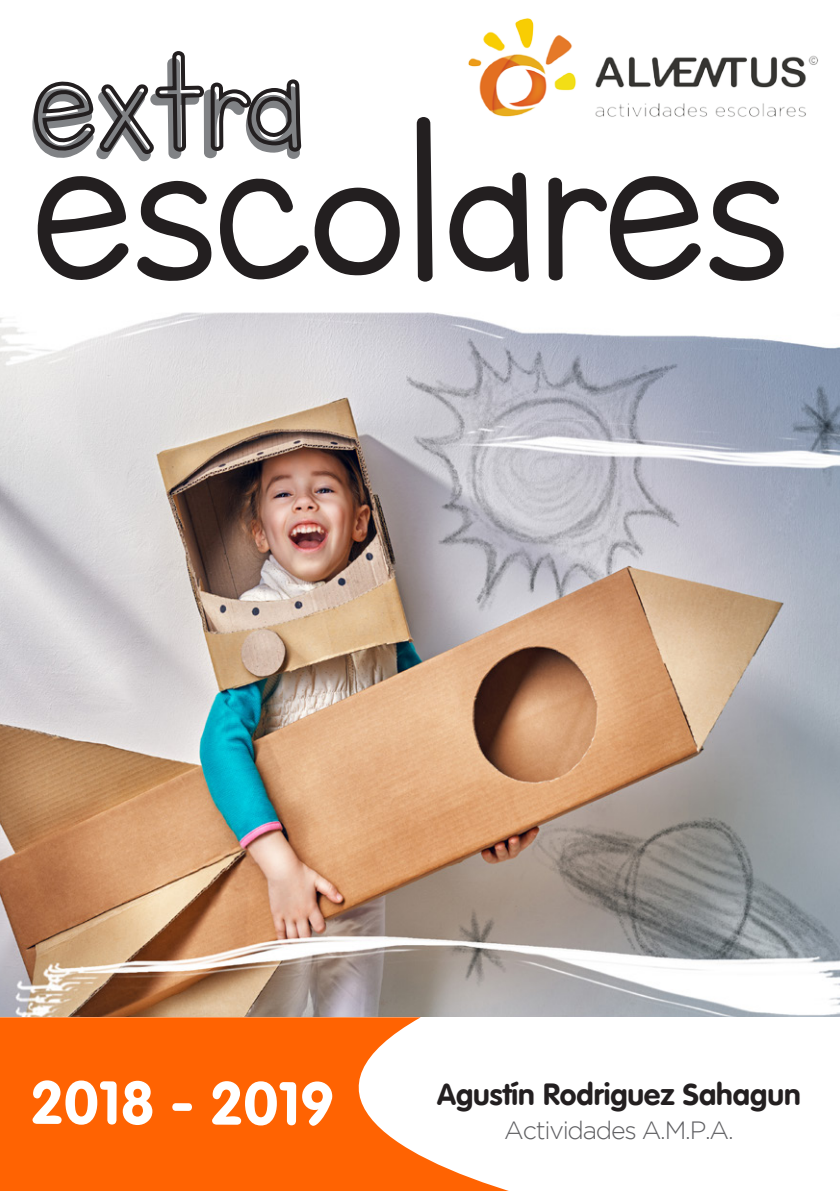
<style>
.page{position:relative;width:840px;height:1191px;background:#fff}
.page>*{position:absolute;margin:0;border:0;box-sizing:border-box;transform-origin:0 0}
.t1{font:278px "Lettersfor Learners";letter-spacing:-.03em;color:#231f20}
.t2{font:174px "Lettersfor Learners";letter-spacing:-.01em;color:#808285}
.t3{font:700 61.8px "Vag";letter-spacing:-.005em;color:#fff}
.t4{font:700 30px "VAG Rounded Black S Si";color:#231f20}
.t5{font:300 25px "Gotham";letter-spacing:-.05em;color:#5f5f62}
</style>
<div class="page">
<img style="left:0;top:312px;width:839px;height:705px">
<svg style="left:32px;top:51px;width:270px;height:111px"></svg>
<svg style="left:0;top:1017px;width:509px;height:174px;fill:#ff6302"></svg>
<img style="left:468px;top:18px;width:350px;height:99px">
<h2 class="t2" style="left:29px;top:13px;width:278px">extra</h2>
<h1 class="t1" style="left:29px;top:51px;width:763px">escolares</h1>
<h3 class="t3" style="left:30px;top:1068px;width:306px">2018 - 2019</h3>
<p class="t4" style="left:437px;top:1076px;width:365px">Agustín Rodriguez Sahagun</p>
<p class="t5" style="left:504px;top:1116px;width:231px">Actividades A.M.P.A.</p>
</div>
